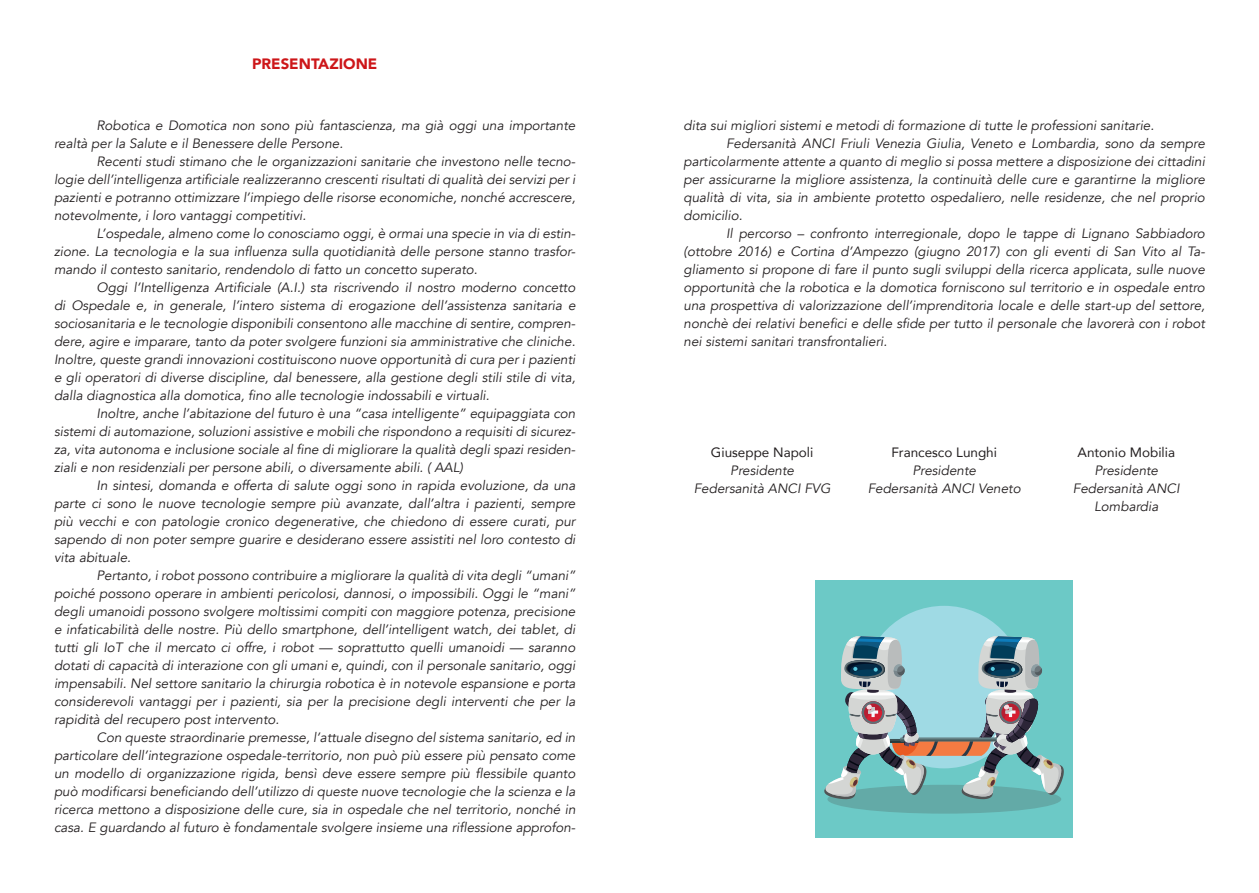
<style>
.page{position:relative;width:1259px;height:893px;background:#fff}
.page>*{position:absolute;margin:0;border:0;box-sizing:border-box;transform-origin:0 0}
.t1{font:900 15px "Avenir";color:#cd1619}
.t2{font:italic 13.5px/18px "Avenir";color:#231f20;text-align:justify}
.t3{font:13.5px "Avenir";color:#231f20}
</style>
<div class="page">
<div style="left:815px;top:580px;width:258px;height:258px;background:#6cc9c6"></div>
<div style="left:862px;top:606px;width:163px;height:162px;background:#9fdae4;border-radius:50%"></div>
<div style="left:827px;top:785px;width:234px;height:29px;background:#63aaa7;border-radius:50%"></div>
<svg style="left:824px;top:636px;width:239px;height:163px"></svg>
<p class="t1" style="left:252px;top:51px;width:127px">PRESENTAZIONE</p>
<p class="t2" style="left:54px;top:116px;width:523px;text-indent:43px">Robotica e Domotica non sono più fantascienza, ma già oggi una importante realtà per la Salute e il Benessere delle Persone.</p>
<p class="t2" style="left:54px;top:152px;width:523px;text-indent:43px">Recenti studi stimano che le organizzazioni sanitarie che investono nelle tecno&shy;logie dell’intelligenza artificiale realizzeranno crescenti risultati di qualità dei servizi per i pazienti e potranno ottimizzare l’impiego delle risorse economiche, nonché accrescere, notevolmente, i loro vantaggi competitivi.</p>
<p class="t2" style="left:54px;top:224px;width:523px;text-indent:43px">L’ospedale, almeno come lo conosciamo oggi, è ormai una specie in via di estin&shy;zione. La tecnologia e la sua influenza sulla quotidianità delle persone stanno trasfor&shy;mando il contesto sanitario, rendendolo di fatto un concetto superato.</p>
<p class="t2" style="left:54px;top:278px;width:523px;text-indent:43px">Oggi l’Intelligenza Artificiale (A.I.) sta riscrivendo il nostro moderno concetto di Ospedale e, in generale, l’intero sistema di erogazione dell’assistenza sanitaria e sociosanitaria e le tecnologie disponibili consentono alle macchine di sentire, compren&shy;dere, agire e imparare, tanto da poter svolgere funzioni sia amministrative che cliniche.<br>Inoltre, queste grandi innovazioni costituiscono nuove opportunità di cura per i pazienti e gli operatori di diverse discipline, dal benessere, alla gestione degli stili stile di vita, dalla diagnostica alla domotica, fino alle tecnologie indossabili e virtuali.</p>
<p class="t2" style="left:54px;top:404px;width:523px;text-indent:43px">Inoltre, anche l’abitazione del futuro è una “casa intelligente” equipaggiata con sistemi di automazione, soluzioni assistive e mobili che rispondono a requisiti di sicurez&shy;za, vita autonoma e inclusione sociale al fine di migliorare la qualità degli spazi residen&shy;ziali e non residenziali per persone abili, o diversamente abili. ( AAL)</p>
<p class="t2" style="left:54px;top:476px;width:523px;text-indent:43px">In sintesi, domanda e offerta di salute oggi sono in rapida evoluzione, da una parte ci sono le nuove tecnologie sempre più avanzate, dall’altra i pazienti, sempre più vecchi e con patologie cronico degenerative, che chiedono di essere curati, pur sapendo di non poter sempre guarire e desiderano essere assistiti nel loro contesto di vita abituale.</p>
<p class="t2" style="left:54px;top:566px;width:523px;text-indent:43px">Pertanto, i robot possono contribuire a migliorare la qualità di vita degli “umani” poiché possono operare in ambienti pericolosi, dannosi, o impossibili. Oggi le “mani” degli umanoidi possono svolgere moltissimi compiti con maggiore potenza, precisione e infaticabilità delle nostre. Più dello smartphone, dell’intelligent watch, dei tablet, di tutti gli IoT che il mercato ci offre, i robot — soprattutto quelli umanoidi — saranno dotati di capacità di interazione con gli umani e, quindi, con il personale sanitario, oggi impensabili. Nel settore sanitario la chirurgia robotica è in notevole espansione e porta considerevoli vantaggi per i pazienti, sia per la precisione degli interventi che per la rapidità del recupero post intervento.</p>
<p class="t2" style="left:54px;top:728px;width:523px;text-indent:43px">Con queste straordinarie premesse, l’attuale disegno del sistema sanitario, ed in particolare dell’integrazione ospedale-territorio, non può più essere più pensato come un modello di organizzazione rigida, bensì deve essere sempre più flessibile quanto può modificarsi beneficiando dell’utilizzo di queste nuove tecnologie che la scienza e la ricerca mettono a disposizione delle cure, sia in ospedale che nel territorio, nonché in casa. E guardando al futuro è fondamentale svolgere insieme una riflessione approfon-</p>
<p class="t2" style="left:683px;top:116px;width:472px">dita sui migliori sistemi e metodi di formazione di tutte le professioni sanitarie.</p>
<p class="t2" style="left:683px;top:134px;width:523px;text-indent:43px">Federsanità ANCI Friuli Venezia Giulia, Veneto e Lombardia, sono da sempre particolarmente attente a quanto di meglio si possa mettere a disposizione dei cittadini per assicurarne la migliore assistenza, la continuità delle cure e garantirne la migliore qualità di vita, sia in ambiente protetto ospedaliero, nelle residenze, che nel proprio domicilio.</p>
<p class="t2" style="left:683px;top:224px;width:523px;text-indent:43px">Il percorso – confronto interregionale, dopo le tappe di Lignano Sabbiadoro (ottobre 2016) e Cortina d’Ampezzo (giugno 2017) con gli eventi di San Vito al Ta&shy;gliamento si propone di fare il punto sugli sviluppi della ricerca applicata, sulle nuove opportunità che la robotica e la domotica forniscono sul territorio e in ospedale entro una prospettiva di valorizzazione dell’imprenditoria locale e delle start-up del settore, nonchè dei relativi benefici e delle sfide per tutto il personale che lavorerà con i robot nei sistemi sanitari transfrontalieri.</p>
<p class="t3" style="left:711px;top:441px;width:104px">Giuseppe Napoli</p>
<p class="t2" style="left:730px;top:462px;width:65px">Presidente</p>
<p class="t2" style="left:694px;top:480px;width:138px">Federsanità ANCI FVG</p>
<p class="t3" style="left:891px;top:441px;width:107px">Francesco Lunghi</p>
<p class="t2" style="left:912px;top:462px;width:65px">Presidente</p>
<p class="t2" style="left:867px;top:480px;width:155px">Federsanità ANCI Veneto</p>
<p class="t3" style="left:1077px;top:441px;width:99px">Antonio Mobilia</p>
<p class="t2" style="left:1094px;top:462px;width:65px">Presidente</p>
<p class="t2" style="left:1073px;top:480px;width:108px">Federsanità ANCI</p>
<p class="t2" style="left:1094px;top:498px;width:66px">Lombardia</p>
</div>
